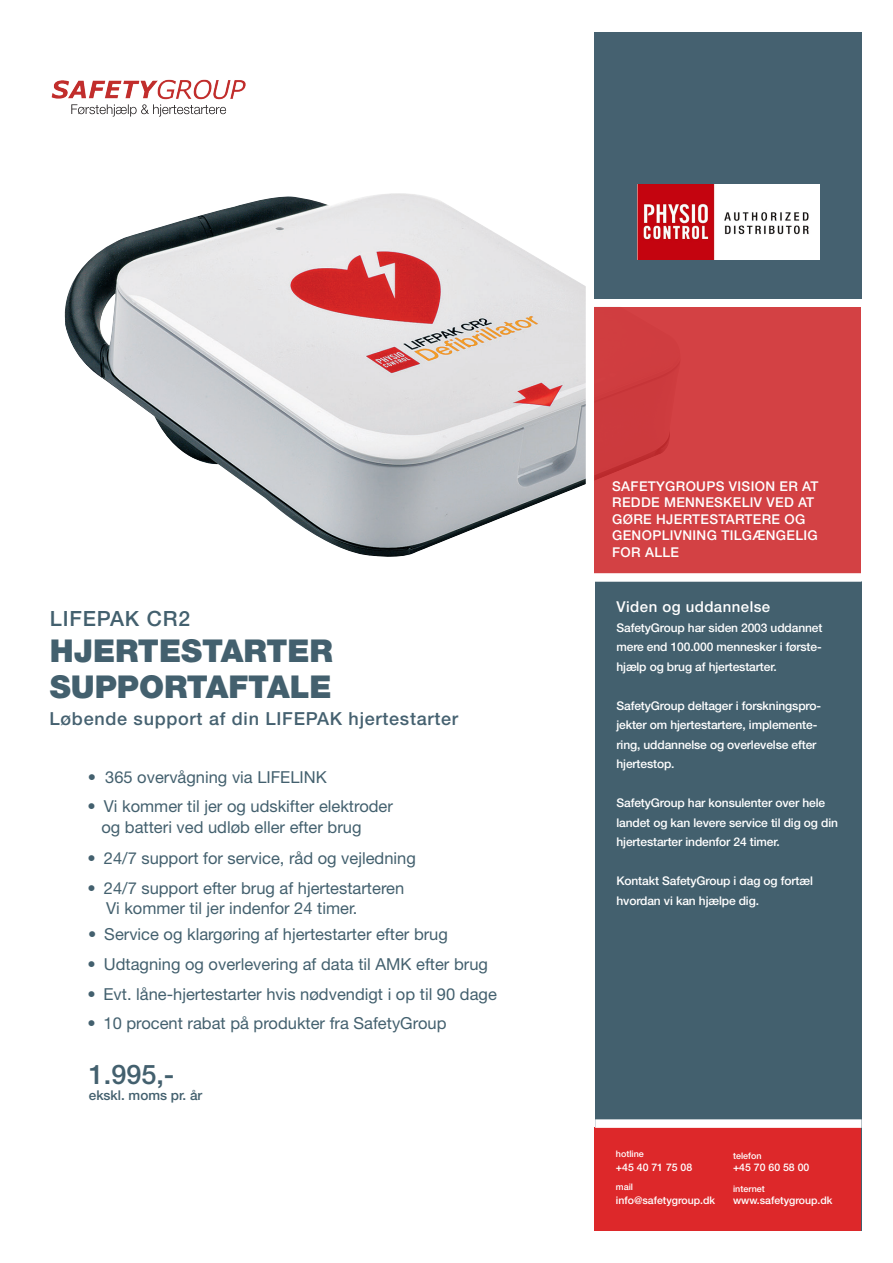
<style>
.page{position:relative;width:893px;height:1263px;background:#fff}
.page>*{position:absolute;margin:0;border:0;box-sizing:border-box;transform-origin:0 0}
.t1{font:900 31.5px/36px "Helvetica Neue LT Std";color:#43606e}
.t2{font:500 27px "Helvetica Neue LT Std";color:#43606e}
.t3{font:500 21px "Helvetica Neue LT Std";letter-spacing:.04em;color:#43606e}
.t4{font:500 18px "Helvetica Neue LT Std";letter-spacing:.04em;color:#456170}
.t5{font:16.5px "Helvetica Neue LT Std";color:#43606e}
.t6{font:500 15px "Helvetica Neue LT Std";letter-spacing:.03em;color:#fff}
.t7{font:500 13.5px/16.5px "Helvetica Neue LT Std";letter-spacing:.025em;color:#fff}
.t8{font:500 13.5px "Helvetica Neue LT Std";color:#43606e}
.t9{font:500 12px/19.5px "Helvetica Neue LT Std";letter-spacing:-.01em;color:#fff}
.t10{font:500 10.5px "Helvetica Neue LT Std";color:#fff}
.t11{font:500 9px "Helvetica Neue LT Std";color:#fff}
.s1{font-weight:500;font-stretch:condensed}
</style>
<div class="page">
<img style="left:64px;top:193px;width:522px;height:364px">
<div style="left:594px;top:307px;width:267px;height:266px;background:#d34144"></div>
<div style="left:595px;top:581px;width:267px;height:650px;background:#43606e"></div>
<div style="left:32px;top:573px;width:830px;height:9px;background:#fff"></div>
<div style="left:595px;top:1128px;width:266px;height:103px;background:#dd282a"></div>
<div style="left:595px;top:1119px;width:267px;height:9px;background:#fff"></div>
<div style="left:594px;top:32px;width:267px;height:266px;background:#456170"></div>
<img style="left:638px;top:184px;width:181px;height:76px">
<img style="left:51px;top:79px;width:195px;height:38px">
<p class="t3" style="left:50px;top:605px;width:142px">LIFEPAK CR2</p>
<p class="t1" style="left:50px;top:632px;width:285px">HJERTESTARTER<br>SUPPORTAFTALE</p>
<p class="t4" style="left:50px;top:708px;width:410px">Løbende support af din LIFEPAK hjertestarter</p>
<p class="t5" style="left:88px;top:767px;width:240px"><span class="s1">•</span> 365 overvågning via LIFELINK</p>
<p class="t5" style="left:88px;top:796px;width:307px"><span class="s1">•</span> Vi kommer til jer og udskifter elektroder</p>
<p class="t5" style="left:101px;top:817px;width:262px">og batteri ved udløb eller efter brug</p>
<p class="t5" style="left:88px;top:848px;width:330px"><span class="s1">•</span> 24/7 support for service, råd og vejledning</p>
<p class="t5" style="left:88px;top:878px;width:318px"><span class="s1">•</span> 24/7 support efter brug af hjertestarteren</p>
<p class="t5" style="left:106px;top:898px;width:253px">Vi kommer til jer indenfor 24 timer.</p>
<p class="t5" style="left:88px;top:924px;width:361px"><span class="s1">•</span> Service og klargøring af hjertestarter efter brug</p>
<p class="t5" style="left:88px;top:954px;width:402px"><span class="s1">•</span> Udtagning og overlevering af data til AMK efter brug</p>
<p class="t5" style="left:87px;top:984px;width:411px"><span class="s1">•</span> Evt. låne-hjertestarter hvis nødvendigt i op til 90 dage</p>
<p class="t5" style="left:87px;top:1014px;width:361px"><span class="s1">•</span> 10 procent rabat på produkter fra SafetyGroup</p>
<p class="t2" style="left:89px;top:1058px;width:87px">1.995,-</p>
<p class="t8" style="left:89px;top:1087px;width:115px">ekskl. moms pr. år</p>
<p class="t7" style="left:612px;top:478px;width:208px">SAFETYGROUPS VISION ER AT<br>REDDE MENNESKELIV VED AT<br>GØRE HJERTESTARTERE OG<br>GENOPLIVNING TILGÆNGELIG<br>FOR ALLE</p>
<p class="t6" style="left:616px;top:598px;width:155px">Viden og uddannelse</p>
<p class="t9" style="left:616px;top:618px;width:207px;text-align:justify">SafetyGroup har siden 2003 uddannet mere end 100.000 mennesker i første&shy;hjælp og brug af hjertestarter.</p>
<p class="t9" style="left:616px;top:696px;width:206px">SafetyGroup deltager i forskningspro&shy;jekter om hjertestartere, implemente&shy;ring, uddannelse og overlevelse efter hjertestop.</p>
<p class="t9" style="left:616px;top:793px;width:223px">SafetyGroup har konsulenter over hele landet og kan levere service til dig og din hjertestarter indenfor 24 timer.</p>
<p class="t9" style="left:616px;top:871px;width:198px">Kontakt SafetyGroup i dag og fortæl hvordan vi kan hjælpe dig.</p>
<p class="t11" style="left:616px;top:1148px;width:30px">hotline</p>
<p class="t10" style="left:616px;top:1161px;width:78px">+45 40 71 75 08</p>
<p class="t11" style="left:616px;top:1181px;width:19px">mail</p>
<p class="t10" style="left:616px;top:1194px;width:101px">info@safetygroup.dk</p>
<p class="t11" style="left:733px;top:1150px;width:30px">telefon</p>
<p class="t10" style="left:733px;top:1161px;width:78px">+45 70 60 58 00</p>
<p class="t11" style="left:733px;top:1183px;width:33px">internet</p>
<p class="t10" style="left:733px;top:1194px;width:101px">www.safetygroup.dk</p>
</div>
